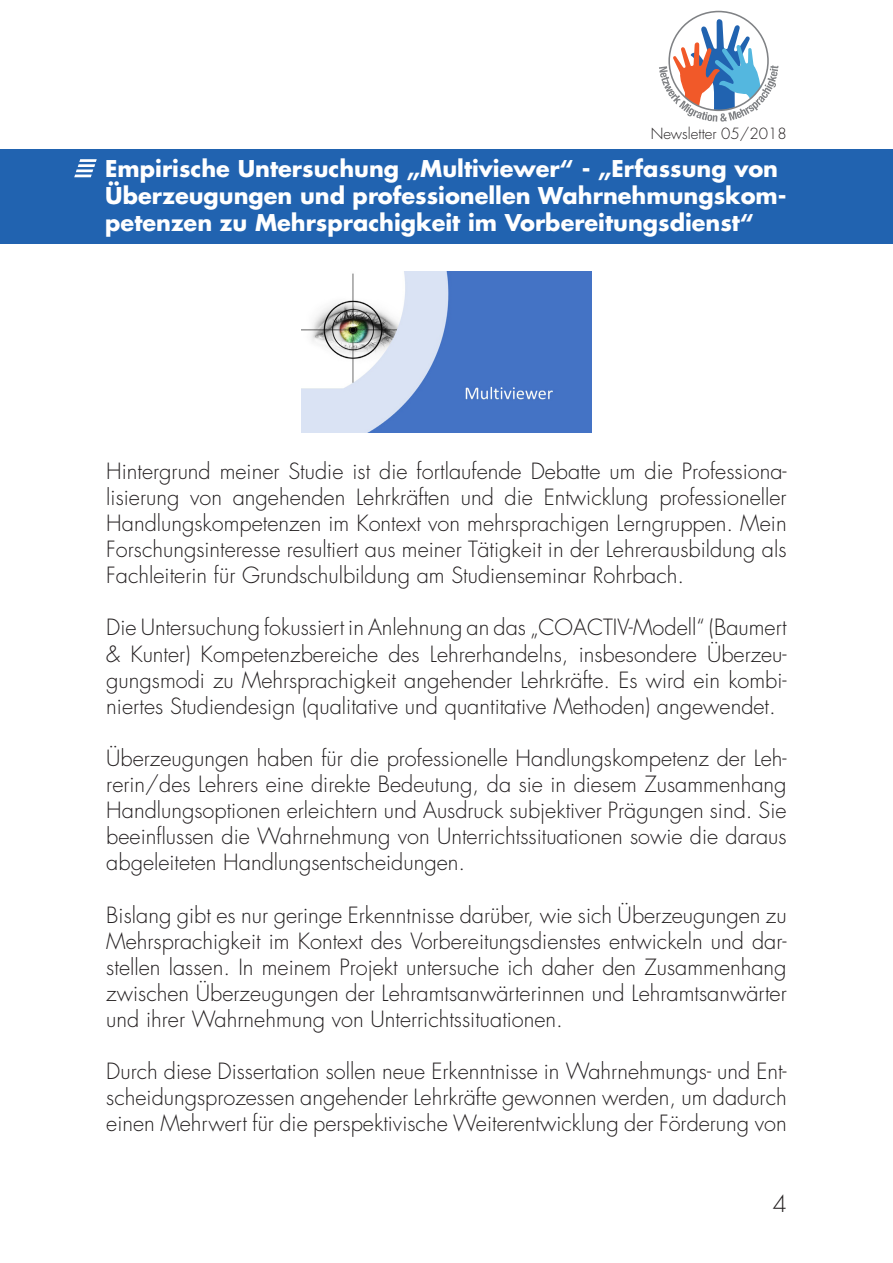
<style>
.page{position:relative;width:893px;height:1263px;background:#fff}
.page>*{position:absolute;margin:0;border:0;box-sizing:border-box;transform-origin:0 0}
.t1{font:700 22.5px/27px "Futura Std";color:#fff}
.t2{font:300 22.5px "Futura Std";color:#231f20}
.t3{font:300 21.75px/26.1px "Futura Std";color:#231f20;text-align:justify}
.t4{font:300 15px "Futura Std";color:#231f20}
</style>
<div class="page">
<svg style="left:659px;top:11px;width:119px;height:111px"></svg>
<div style="left:0;top:149px;width:893px;height:95px;background:#2163b0"></div>
<svg style="left:74px;top:159px;width:23px;height:18px"></svg>
<img style="left:301px;top:271px;width:290px;height:162px">
<p class="t4" style="left:651px;top:125px;width:137px">Newsletter 05/2018</p>
<p class="t1" style="left:105px;top:155px;width:683px">Empirische Untersuchung „Multiviewer“ - „Erfassung von<br>Überzeugungen und professionellen Wahrnehmungskom&shy;petenzen zu Mehrsprachigkeit im Vorbereitungsdienst“</p>
<p class="t3" style="left:106px;top:458px;width:682px">Hintergrund meiner Studie ist die fortlaufende Debatte um die Professiona&shy;lisierung von angehenden Lehrkräften und die Entwicklung professioneller Handlungskompetenzen im Kontext von mehrsprachigen Lerngruppen. Mein Forschungsinteresse resultiert aus meiner Tätigkeit in der Lehrerausbildung als Fachleiterin für Grundschulbildung am Studienseminar Rohrbach.</p>
<p class="t3" style="left:106px;top:615px;width:682px">Die Untersuchung fokussiert in Anlehnung an das „COACTIV-Modell“ (Baumert &amp; Kunter) Kompetenzbereiche des Lehrerhandelns, insbesondere Überzeu&shy;gungsmodi zu Mehrsprachigkeit angehender Lehrkräfte. Es wird ein kombi&shy;niertes Studiendesign (qualitative und quantitative Methoden) angewendet.</p>
<p class="t3" style="left:106px;top:746px;width:682px">Überzeugungen haben für die professionelle Handlungskompetenz der Leh&shy;rerin/des Lehrers eine direkte Bedeutung, da sie in diesem Zusammenhang Handlungsoptionen erleichtern und Ausdruck subjektiver Prägungen sind. Sie beeinflussen die Wahrnehmung von Unterrichtssituationen sowie die daraus abgeleiteten Handlungsentscheidungen.</p>
<p class="t3" style="left:106px;top:902px;width:682px">Bislang gibt es nur geringe Erkenntnisse darüber, wie sich Überzeugungen zu Mehrsprachigkeit im Kontext des Vorbereitungsdienstes entwickeln und dar&shy;stellen lassen. In meinem Projekt untersuche ich daher den Zusammenhang zwischen Überzeugungen der Lehramtsanwärterinnen und Lehramtsanwärter und ihrer Wahrnehmung von Unterrichtssituationen.</p>
<p class="t3" style="left:106px;top:1059px;width:682px">Durch diese Dissertation sollen neue Erkenntnisse in Wahrnehmungs- und Ent&shy;scheidungsprozessen angehender Lehrkräfte gewonnen werden, um dadurch einen Mehrwert für die perspektivische Weiterentwicklung der Förderung von</p>
<p class="t2" style="left:773px;top:1190px;width:15px">4</p>
</div>
